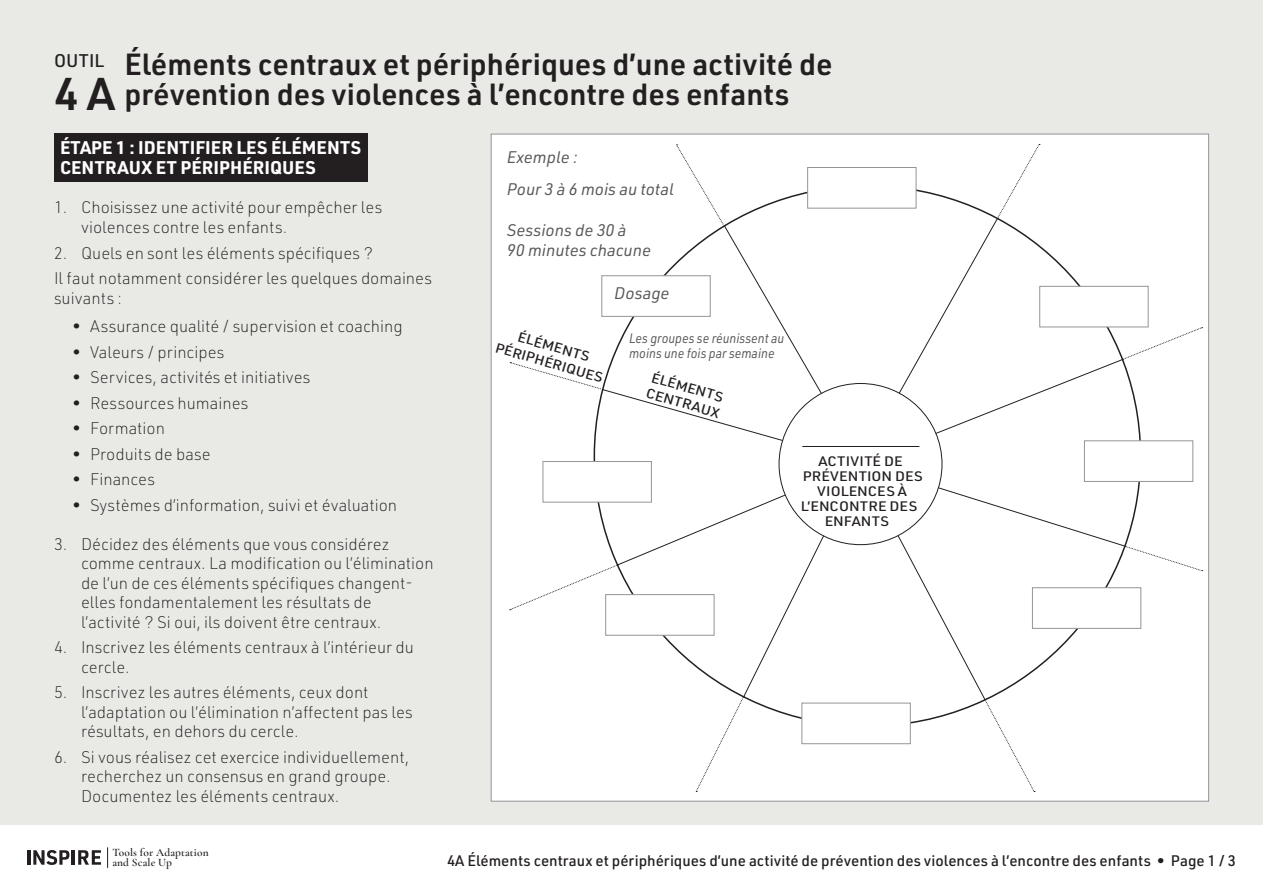
<style>
.page{position:relative;width:1263px;height:893px;background:#fff}
.page>*{position:absolute;margin:0;border:0;box-sizing:border-box;transform-origin:0 0}
.Big_numbers{font:600 45px "URWDIN";color:#231f20}
.T_Title{font:600 30px "URWDIN";color:#231f20}
.T_Steps{font:700 18px/19.5px "URWDIN";color:#fff}
.T_Tool_above_number{font:500 18px "URWDIN";letter-spacing:.01em;color:#231f20}
.T_Instructions_numbe{font:200 16.5px/19.5px "URWDIN";color:#231f20}
.T_Example{font:italic 16.5px/19.5px "URWDIN";color:#57585a}
.T_Footer_tool_name{font:500 15px "URWDIN";color:#231f20}
.T_H4{font:500 13.5px/16.5px "URWDIN";color:#231f20;scale:1.1 1}
.T_Example-2{font:italic 13.5px/15px "URWDIN";color:#57585a;scale:.9 1}
.T_H4-2{font:500 13.5px "URWDIN";letter-spacing:.02em;color:#231f20;scale:1.1 1}
.t1{font:600 11.4px/9.6px "Cormorant Garamond";letter-spacing:.01em;color:#231f20}
</style>
<div class="page">
<hr style="left:27px;top:850px;width:3px;height:15px;background:#231f20">
<svg style="left:33px;top:850px;width:36px;height:15px"></svg>
<hr style="left:72px;top:850px;width:3px;height:15px;background:#231f20">
<svg style="left:78px;top:850px;width:23px;height:15px"></svg>
<svg style="left:107px;top:847px;width:1px;height:21px"></svg>
<div style="left:0;top:0;width:1263px;height:824px;background:#e9eae6"></div>
<div style="left:54px;top:134px;width:313px;height:48px;background:#231f20"></div>
<div style="left:491px;top:134px;width:718px;height:667px;background:#fff;border:1px solid #939598"></div>
<svg style="left:510px;top:144px;width:693px;height:648px"></svg>
<div style="left:601px;top:275px;width:110px;height:42px;background:#fff;border:1px solid #939598"></div>
<div style="left:543px;top:461px;width:109px;height:41px;background:#fff;border:1px solid #939598"></div>
<div style="left:605px;top:594px;width:109px;height:42px;background:#fff;border:1px solid #939598"></div>
<div style="left:1032px;top:587px;width:109px;height:42px;background:#fff;border:1px solid #939598"></div>
<div style="left:1084px;top:440px;width:109px;height:42px;background:#fff;border:1px solid #939598"></div>
<div style="left:1039px;top:286px;width:109px;height:41px;background:#fff;border:1px solid #939598"></div>
<div style="left:807px;top:167px;width:109px;height:42px;background:#fff;border:1px solid #939598"></div>
<div style="left:801px;top:703px;width:110px;height:41px;background:#fff;border:1px solid #939598"></div>
<p class="T_Title" style="left:124px;top:44px;width:710px">Éléments centraux et périphériques d’une activité de</p>
<p class="T_Tool_above_number" style="left:54px;top:48px;width:52px">OUTIL</p>
<p class="Big_numbers" style="left:54px;top:64px;width:62px">4 A</p>
<p class="T_Title" style="left:124px;top:74px;width:667px">prévention des violences à l’encontre des enfants</p>
<p class="T_Steps" style="left:60px;top:137px;width:303px">ÉTAPE 1 : IDENTIFIER LES ÉLÉMENTS<br>CENTRAUX ET PÉRIPHÉRIQUES</p>
<p class="T_Instructions_numbe" style="left:81px;top:197px;width:303px;text-indent:-27px">1. Choisissez une activité pour empêcher les violences contre les enfants.</p>
<p class="T_Instructions_numbe" style="left:54px;top:242px;width:321px">2. Quels en sont les éléments spécifiques ?</p>
<p class="T_Instructions_numbe" style="left:54px;top:268px;width:379px">Il faut notamment considérer les quelques domaines suivants :</p>
<p class="T_Instructions_numbe" style="left:72px;top:316px;width:332px">• Assurance qualité / supervision et coaching</p>
<p class="T_Instructions_numbe" style="left:72px;top:341px;width:154px">• Valeurs / principes</p>
<p class="T_Instructions_numbe" style="left:72px;top:367px;width:240px">• Services, activités et initiatives</p>
<p class="T_Instructions_numbe" style="left:72px;top:392px;width:178px">• Ressources humaines</p>
<p class="T_Instructions_numbe" style="left:72px;top:418px;width:94px">• Formation</p>
<p class="T_Instructions_numbe" style="left:72px;top:443px;width:140px">• Produits de base</p>
<p class="T_Instructions_numbe" style="left:72px;top:469px;width:85px">• Finances</p>
<p class="T_Instructions_numbe" style="left:72px;top:494px;width:327px">• Systèmes d’information, suivi et évaluation</p>
<p class="T_Instructions_numbe" style="left:81px;top:533px;width:354px;text-indent:-27px">3. Décidez des éléments que vous considérez comme centraux. La modification ou l’élimination de l’un de ces éléments spécifiques changent&shy;elles fondamentalement les résultats de l’activité ? Si oui, ils doivent être centraux.</p>
<p class="T_Instructions_numbe" style="left:81px;top:637px;width:334px;text-indent:-27px">4. Inscrivez les éléments centraux à l’intérieur du cercle.</p>
<p class="T_Instructions_numbe" style="left:81px;top:682px;width:333px;text-indent:-27px">5. Inscrivez les autres éléments, ceux dont l’adaptation ou l’élimination n’affectent pas les résultats, en dehors du cercle.</p>
<p class="T_Instructions_numbe" style="left:81px;top:746px;width:330px;text-indent:-27px">6. Si vous réalisez cet exercice individuellement, recherchez un consensus en grand groupe.<br>Documentez les éléments centraux.</p>
<p class="T_Example" style="left:507px;top:147px;width:72px">Exemple :</p>
<p class="T_Example" style="left:507px;top:178px;width:169px">Pour 3 à 6 mois au total</p>
<p class="T_Example" style="left:507px;top:220px;width:146px">Sessions de 30 à<br>90 minutes chacune</p>
<p class="T_H4" style="left:503px;top:323px;width:103px;text-align:center;rotate:16deg">ÉLÉMENTS<br>PÉRIPHÉRIQUES</p>
<p class="T_Example" style="left:614px;top:282px;width:57px">Dosage</p>
<p class="T_Example-2" style="left:629px;top:330px;width:174px">Les groupes se réunissent au moins une fois par semaine</p>
<p class="T_H4" style="left:653px;top:368px;width:70px;rotate:16deg">ÉLÉMENTS<br>CENTRAUX</p>
<p class="T_H4-2" style="left:818px;top:452px;width:78px">ACTIVITÉ DE</p>
<p class="T_H4" style="left:803px;top:467px;width:111px">PRÉVENTION DES</p>
<p class="T_H4" style="left:817px;top:482px;width:83px">VIOLENCES À</p>
<p class="T_H4" style="left:801px;top:497px;width:107px">L’ENCONTRE DES</p>
<p class="T_H4" style="left:825px;top:512px;width:60px">ENFANTS</p>
<p class="t1" style="left:112px;top:847px;width:98px">Tools for Adaptation</p>
<p class="T_Footer_tool_name" style="left:447px;top:850px;width:790px">4A Éléments centraux et périphériques d’une activité de prévention des violences à l’encontre des enfants • Page 1 / 3</p>
<p class="t1" style="left:112px;top:847px;width:61px">Guide to and Scale Up</p>
</div>
